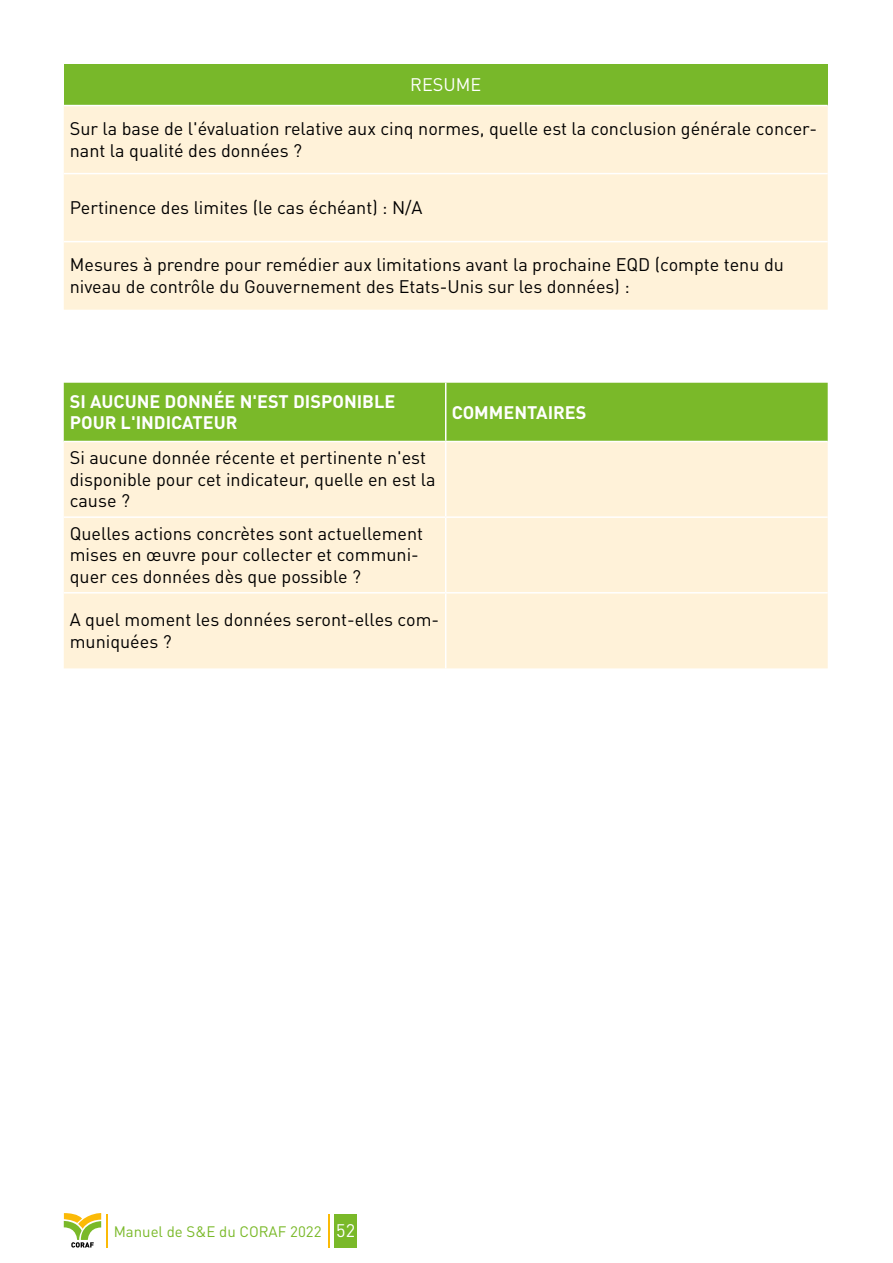
<style>
.page{position:relative;width:893px;height:1263px;background:#fff}
.page>*{position:absolute;margin:0;border:0;box-sizing:border-box;transform-origin:0 0}
.t1{font:18px/21.6px "DIN Pro";color:#000}
.t2{font:700 18px/21.6px "DIN Pro";color:#fff}
.t3{font:18px "DIN Pro";color:#fff}
.t4{font:15px "DIN Pro";color:#7ab929}
.s1{font-size:18px;color:#fff}
</style>
<div class="page">
<svg style="left:64px;top:1213px;width:37px;height:34px"></svg>
<hr style="left:106px;top:1214px;width:2px;height:34px;background:#fbba07">
<hr style="left:328px;top:1214px;width:2px;height:34px;background:#fbba07">
<div style="left:334px;top:1214px;width:23px;height:34px;background:#7ab929"></div>
<div style="left:64px;top:64px;width:764px;height:42px;background:#78b82a"></div>
<div style="left:64px;top:106px;width:764px;height:204px;background:#fff2d9"></div>
<hr style="left:64px;top:105px;width:764px;height:1px;background:#fff">
<hr style="left:64px;top:173px;width:764px;height:1px;background:#fff">
<hr style="left:64px;top:241px;width:764px;height:1px;background:#fff">
<div style="left:64px;top:383px;width:764px;height:58px;background:#7ab929"></div>
<div style="left:64px;top:442px;width:764px;height:226px;background:#fff2d9"></div>
<hr style="left:445px;top:383px;width:1px;height:58px;background:#fff">
<hr style="left:445px;top:442px;width:1px;height:74px;background:#fff">
<hr style="left:64px;top:516px;width:382px;height:2px;background:#fff">
<hr style="left:446px;top:516px;width:382px;height:2px;background:#fff">
<hr style="left:445px;top:518px;width:1px;height:74px;background:#fff">
<hr style="left:64px;top:592px;width:382px;height:1px;background:#fff">
<hr style="left:446px;top:592px;width:382px;height:1px;background:#fff">
<hr style="left:445px;top:593px;width:1px;height:75px;background:#fff">
<p class="t3" style="left:410px;top:70px;width:72px">RESUME</p>
<p class="t1" style="left:70px;top:116px;width:749px">Sur la base de l'évaluation relative aux cinq normes, quelle est la conclusion générale concer&shy;nant la qualité des données ?</p>
<p class="t1" style="left:70px;top:195px;width:354px">Pertinence des limites (le cas échéant) : N/A</p>
<p class="t1" style="left:70px;top:252px;width:716px">Mesures à prendre pour remédier aux limitations avant la prochaine EQD (compte tenu du niveau de contrôle du Gouvernement des Etats-Unis sur les données) :</p>
<p class="t2" style="left:70px;top:388px;width:327px">SI AUCUNE DONNÉE N'EST DISPONIBLE<br>POUR L'INDICATEUR</p>
<p class="t1" style="left:70px;top:445px;width:367px">Si aucune donnée récente et pertinente n'est disponible pour cet indicateur, quelle en est la cause ?</p>
<p class="t1" style="left:70px;top:521px;width:355px">Quelles actions concrètes sont actuellement mises en œuvre pour collecter et communi&shy;quer ces données dès que possible ?</p>
<p class="t1" style="left:70px;top:607px;width:371px">A quel moment les données seront-elles com&shy;muniquées ?</p>
<p class="t2" style="left:452px;top:399px;width:136px">COMMENTAIRES</p>
<p class="t4" style="left:114px;top:1219px;width:243px">Manuel de S&amp;E du CORAF 2022 <span class="s1">52</span></p>
</div>
